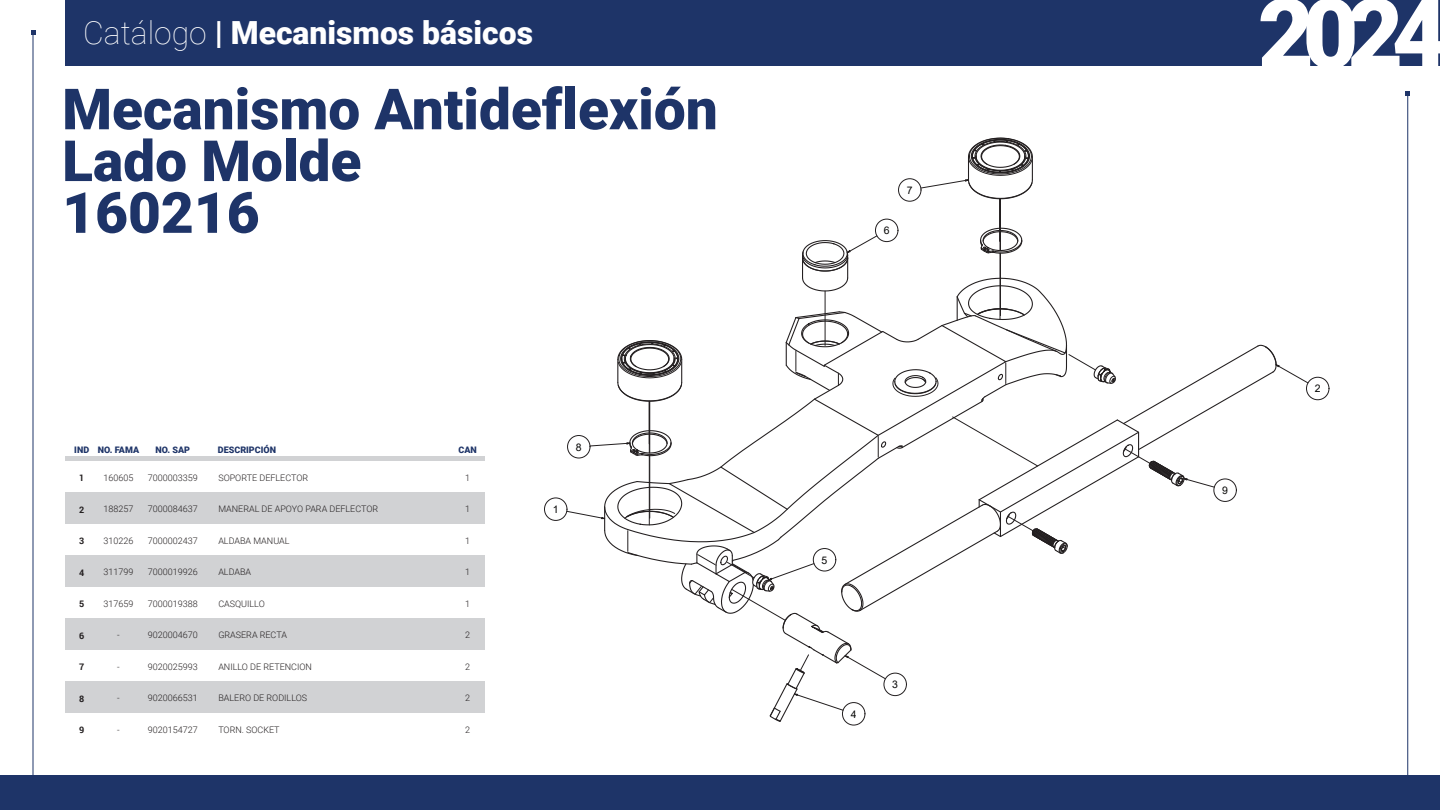
<style>
.page{position:relative;width:1440px;height:810px;background:#fff}
.page>*{position:absolute;margin:0;border:0;box-sizing:border-box;transform-origin:0 0}
.t1{font:900 97.12px "Roboto";color:#fff}
.t2{font:900 56.85px/51.8px "Roboto";color:#1e3468}
.t3{font:900 31.88px "Roboto";color:#fff}
.t4{font:10.5px "Arial";color:#050504}
.t5{font:300 9px "Roboto";color:#231f20}
.t6{font:900 9px "Roboto";color:#1e3468}
.t7{font:700 9px "Roboto";color:#231f20}
.s1{font-weight:100}
</style>
<div class="page">
<hr style="left:65px;top:457px;width:420px;height:4px;background:#d1d2d4">
<div style="left:65px;top:493px;width:420px;height:31px;background:#d1d2d4"></div>
<div style="left:65px;top:556px;width:420px;height:31px;background:#d1d2d4"></div>
<div style="left:65px;top:619px;width:420px;height:31px;background:#d1d2d4"></div>
<div style="left:65px;top:682px;width:420px;height:31px;background:#d1d2d4"></div>
<div style="left:65px;top:0;width:1375px;height:66px;background:#1e3468"></div>
<div style="left:0;top:776px;width:1440px;height:34px;background:#1e3468"></div>
<hr style="left:1000px;top:199px;width:1px;height:52px;background:#231f20">
<div style="left:1306px;top:377px;width:23px;height:23px;border:1px solid #231f20;border-radius:50%"></div>
<div style="left:842px;top:702px;width:23px;height:23px;border:1px solid #231f20;border-radius:50%"></div>
<div style="left:544px;top:498px;width:23px;height:23px;border:1px solid #231f20;border-radius:50%"></div>
<svg style="left:920px;top:137px;width:113px;height:63px"></svg>
<div style="left:898px;top:178px;width:23px;height:23px;border:1px solid #231f20;border-radius:50%"></div>
<div style="left:875px;top:219px;width:23px;height:23px;border:1px solid #231f20;border-radius:50%"></div>
<svg style="left:566px;top:227px;width:743px;height:495px"></svg>
<div style="left:813px;top:548px;width:23px;height:23px;border:1px solid #231f20;border-radius:50%"></div>
<hr style="left:33px;top:32px;width:1px;height:756px;background:#1e3468">
<svg style="left:31px;top:30px;width:4px;height:5px"></svg>
<hr style="left:1407px;top:93px;width:1px;height:712px;background:#1e3468">
<svg style="left:1405px;top:91px;width:5px;height:5px"></svg>
<h3 class="t3" style="left:83px;top:10px;width:451px"><span class="s1">Catálogo</span> | Mecanismos básicos</h3>
<h2 class="t2" style="left:62px;top:81px;width:657px">Mecanismo Antideflexión<br>Lado Molde<br>160216</h2>
<p class="t6" style="left:74px;top:444px;width:66px">IND NO. FAMA</p>
<p class="t7" style="left:79px;top:472px;width:7px">1</p>
<p class="t7" style="left:79px;top:503px;width:7px">2</p>
<p class="t7" style="left:79px;top:535px;width:7px">3</p>
<p class="t7" style="left:79px;top:566px;width:7px">4</p>
<p class="t7" style="left:79px;top:598px;width:7px">5</p>
<p class="t7" style="left:79px;top:629px;width:7px">6</p>
<p class="t7" style="left:79px;top:661px;width:7px">7</p>
<p class="t7" style="left:79px;top:692px;width:7px">8</p>
<p class="t7" style="left:79px;top:724px;width:7px">9</p>
<p class="t5" style="left:103px;top:471px;width:31px">160605</p>
<p class="t5" style="left:103px;top:503px;width:31px">188257</p>
<p class="t5" style="left:103px;top:534px;width:31px">310226</p>
<p class="t5" style="left:103px;top:566px;width:31px">311799</p>
<p class="t5" style="left:103px;top:597px;width:31px">317659</p>
<p class="t5" style="left:117px;top:629px;width:4px">-</p>
<p class="t5" style="left:117px;top:660px;width:4px">-</p>
<p class="t5" style="left:117px;top:692px;width:4px">-</p>
<p class="t5" style="left:117px;top:723px;width:4px">-</p>
<p class="t6" style="left:156px;top:444px;width:36px">NO. SAP</p>
<p class="t6" style="left:218px;top:444px;width:59px">DESCRIPCIÓN</p>
<p class="t6" style="left:458px;top:444px;width:20px">CAN</p>
<p class="t5" style="left:148px;top:471px;width:51px">7000003359</p>
<p class="t5" style="left:148px;top:503px;width:51px">7000084637</p>
<p class="t5" style="left:148px;top:534px;width:51px">7000002437</p>
<p class="t5" style="left:148px;top:566px;width:51px">7000019926</p>
<p class="t5" style="left:148px;top:597px;width:51px">7000019388</p>
<p class="t5" style="left:148px;top:629px;width:51px">9020004670</p>
<p class="t5" style="left:148px;top:660px;width:51px">9020025993</p>
<p class="t5" style="left:148px;top:692px;width:51px">9020066531</p>
<p class="t5" style="left:148px;top:723px;width:51px">9020154727</p>
<p class="t5" style="left:218px;top:471px;width:91px">SOPORTE DEFLECTOR</p>
<p class="t5" style="left:218px;top:503px;width:161px">MANERAL DE APOYO PARA DEFLECTOR</p>
<p class="t5" style="left:218px;top:534px;width:73px">ALDABA MANUAL</p>
<p class="t5" style="left:218px;top:566px;width:34px">ALDABA</p>
<p class="t5" style="left:218px;top:597px;width:48px">CASQUILLO</p>
<p class="t5" style="left:218px;top:629px;width:70px">GRASERA RECTA</p>
<p class="t5" style="left:218px;top:660px;width:95px">ANILLO DE RETENCION</p>
<p class="t5" style="left:218px;top:692px;width:90px">BALERO DE RODILLOS</p>
<p class="t5" style="left:218px;top:723px;width:63px">TORN. SOCKET</p>
<p class="t5" style="left:465px;top:471px;width:6px">1</p>
<p class="t5" style="left:465px;top:503px;width:6px">1</p>
<p class="t5" style="left:465px;top:534px;width:6px">1</p>
<p class="t5" style="left:465px;top:566px;width:6px">1</p>
<p class="t5" style="left:465px;top:597px;width:6px">1</p>
<p class="t5" style="left:465px;top:629px;width:6px">2</p>
<p class="t5" style="left:465px;top:660px;width:6px">2</p>
<p class="t5" style="left:465px;top:692px;width:6px">2</p>
<p class="t5" style="left:465px;top:723px;width:6px">2</p>
<p class="t4" style="left:576px;top:440px;width:7px">8</p>
<p class="t4" style="left:553px;top:502px;width:7px">1</p>
<p class="t4" style="left:884px;top:223px;width:7px">6</p>
<p class="t4" style="left:907px;top:183px;width:7px">7</p>
<p class="t4" style="left:822px;top:553px;width:7px">5</p>
<p class="t4" style="left:851px;top:707px;width:7px">4</p>
<p class="t4" style="left:892px;top:677px;width:7px">3</p>
<h1 class="t1" style="left:1258px;top:-34px;width:192px">2024</h1>
<p class="t4" style="left:1222px;top:483px;width:7px">9</p>
<p class="t4" style="left:1315px;top:381px;width:7px">2</p>
</div>
